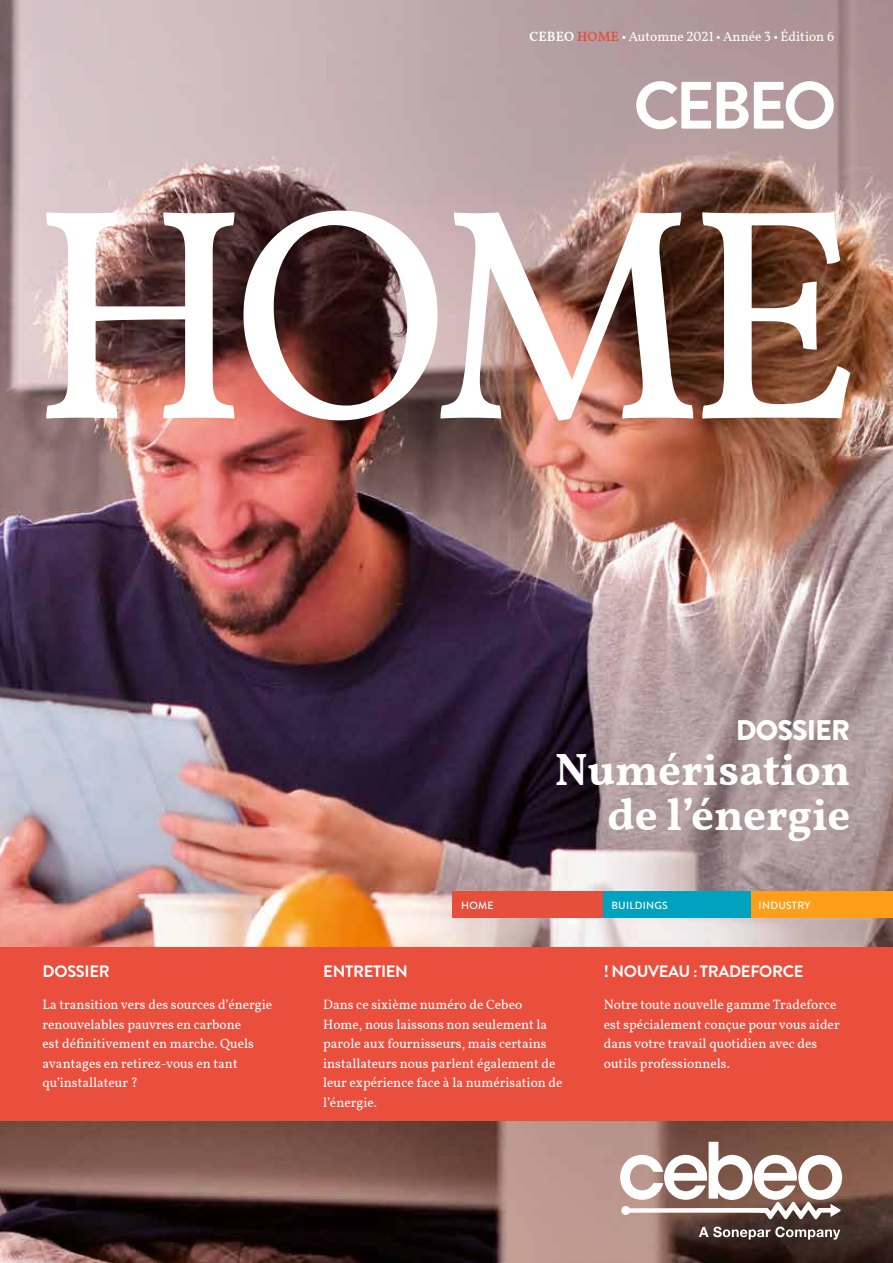
<style>
.page{position:relative;width:893px;height:1263px;background:#fff}
.page>*{position:absolute;margin:0;border:0;box-sizing:border-box;transform-origin:0 0}
.t1{font:302.25px "Vollkorn";color:#fff}
.t2{font:700 66.75px "Brandon Grotesque";letter-spacing:-.06em;color:#fff}
.t3{font:700 45px/45px "Vollkorn";color:#fff;text-align:right}
.t4{font:900 28.35px "Brandon Grotesque";letter-spacing:-.03em;color:#fff}
.t5{font:700 16.5px "Brandon Grotesque";letter-spacing:-.02em;color:#fff}
.t6{font:13.5px/19.5px "Vollkorn";color:#fff}
.t7{font:500 10.5px "Brandon Grotesque";letter-spacing:.02em;color:#fff}
.s1{font-weight:600}
.s2{font-weight:600;color:#e74f3d}
</style>
<div class="page">
<img style="left:0;top:0;width:893px;height:1263px">
<div style="left:0;top:947px;width:893px;height:173px;background:#ea4e3d"></div>
<svg style="left:699px;top:1226px;width:141px;height:13px"></svg>
<svg style="left:620px;top:1142px;width:222px;height:77px"></svg>
<div style="left:750px;top:892px;width:143px;height:26px;background:#ff9e18"></div>
<div style="left:603px;top:892px;width:147px;height:26px;background:#00a2bf"></div>
<div style="left:453px;top:892px;width:150px;height:26px;background:#e74f3d"></div>
<p class="t6" style="left:529px;top:26px;width:306px"><span class="s1">CEBEO</span> <span class="s2">HOME</span> • Automne 2021 • Année 3 • Édition 6</p>
<h2 class="t2" style="left:634px;top:59px;width:204px">CEBEO</h2>
<h1 class="t1" style="left:30px;top:92px;width:834px">HOME</h1>
<h3 class="t4" style="left:736px;top:710px;width:116px">DOSSIER</h3>
<h3 class="t3" style="left:555px;top:745px;width:297px">Numérisation de l’énergie</h3>
<p class="t5" style="left:43px;top:960px;width:69px">DOSSIER</p>
<p class="t6" style="left:43px;top:994px;width:231px">La transition vers des sources d’énergie renouvelables pauvres en carbone<br>est définitivement en marche. Quels avantages en retirez-vous en tant qu’installateur ?</p>
<p class="t7" style="left:461px;top:898px;width:34px">HOME</p>
<p class="t7" style="left:611px;top:898px;width:58px">BUILDINGS</p>
<p class="t7" style="left:759px;top:898px;width:53px">INDUSTRY</p>
<p class="t5" style="left:323px;top:960px;width:86px">ENTRETIEN</p>
<p class="t6" style="left:323px;top:994px;width:241px">Dans ce sixième numéro de Cebeo Home, nous laissons non seulement la parole aux fournisseurs, mais certains installateurs nous parlent également de leur expérience face à la numérisation de l’énergie.</p>
<p class="t5" style="left:604px;top:960px;width:201px">! NOUVEAU : TRADEFORCE</p>
<p class="t6" style="left:604px;top:994px;width:237px">Notre toute nouvelle gamme Tradeforce est spécialement conçue pour vous aider dans votre travail quotidien avec des outils professionnels.</p>
</div>
